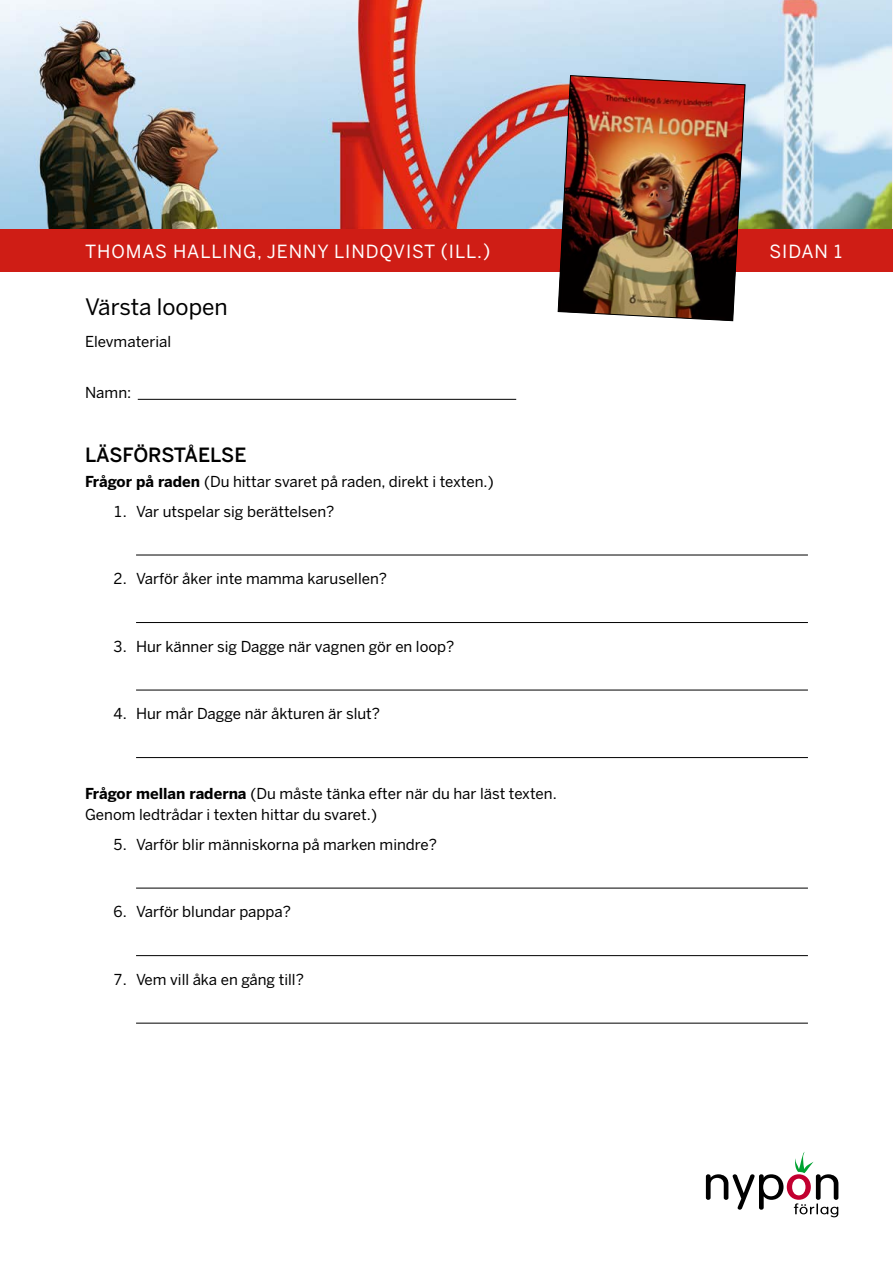
<style>
.page{position:relative;width:893px;height:1263px;background:#fff}
.page>*{position:absolute;margin:0;border:0;box-sizing:border-box;transform-origin:0 0}
.t1{font:22.5px "Benton Sans";color:#000}
.t2{font:500 19.5px "Benton Sans";letter-spacing:-.005em;color:#000}
.t3{font:18px "Benton Sans";letter-spacing:.05em;color:#fff}
.t4{font:15px/21px "Benton Sans";color:#000}
.s1{font-weight:700}
</style>
<div class="page">
<img style="left:0;top:0;width:892px;height:230px">
<div style="left:0;top:230px;width:893px;height:42px;background:#cf1d15"></div>
<img style="left:557px;top:75px;width:189px;height:246px">
<svg style="left:706px;top:1152px;width:132px;height:65px"></svg>
<hr style="left:138px;top:399px;width:378px;height:1px;background:#000">
<hr style="left:136px;top:555px;width:672px;height:1px;background:#000">
<hr style="left:136px;top:622px;width:672px;height:1px;background:#000">
<hr style="left:136px;top:690px;width:672px;height:1px;background:#000">
<hr style="left:136px;top:757px;width:672px;height:1px;background:#000">
<hr style="left:136px;top:888px;width:672px;height:1px;background:#000">
<hr style="left:136px;top:955px;width:672px;height:1px;background:#000">
<hr style="left:136px;top:1023px;width:672px;height:1px;background:#000">
<p class="t3" style="left:85px;top:241px;width:407px">THOMAS HALLING, JENNY LINDQVIST (ILL.)</p>
<h1 class="t1" style="left:85px;top:294px;width:144px">Värsta loopen</h1>
<p class="t4" style="left:85px;top:331px;width:88px">Elevmaterial</p>
<p class="t4" style="left:85px;top:382px;width:48px">Namn:</p>
<h2 class="t2" style="left:85px;top:443px;width:163px">LÄSFÖRSTÅELSE</h2>
<p class="t4" style="left:85px;top:471px;width:410px"><span class="s1">Frågor på raden</span> (Du hittar svaret på raden, direkt i texten.)</p>
<p class="t4" style="left:113px;top:501px;width:223px">1. Var utspelar sig berättelsen?</p>
<p class="t4" style="left:113px;top:568px;width:275px">2. Varför åker inte mamma karusellen?</p>
<p class="t4" style="left:113px;top:636px;width:343px">3. Hur känner sig Dagge när vagnen gör en loop?</p>
<p class="t4" style="left:113px;top:703px;width:268px">4. Hur mår Dagge när åkturen är slut?</p>
<p class="t4" style="left:85px;top:783px;width:473px"><span class="s1">Frågor mellan raderna</span> (Du måste tänka efter när du har läst texten.<br>Genom ledtrådar i texten hittar du svaret.)</p>
<p class="t4" style="left:113px;top:834px;width:325px">5. Varför blir människorna på marken mindre?</p>
<p class="t4" style="left:113px;top:901px;width:179px">6. Varför blundar pappa?</p>
<p class="t4" style="left:113px;top:969px;width:192px">7. Vem vill åka en gång till?</p>
<p class="t3" style="left:769px;top:241px;width:74px">SIDAN 1</p>
</div>
